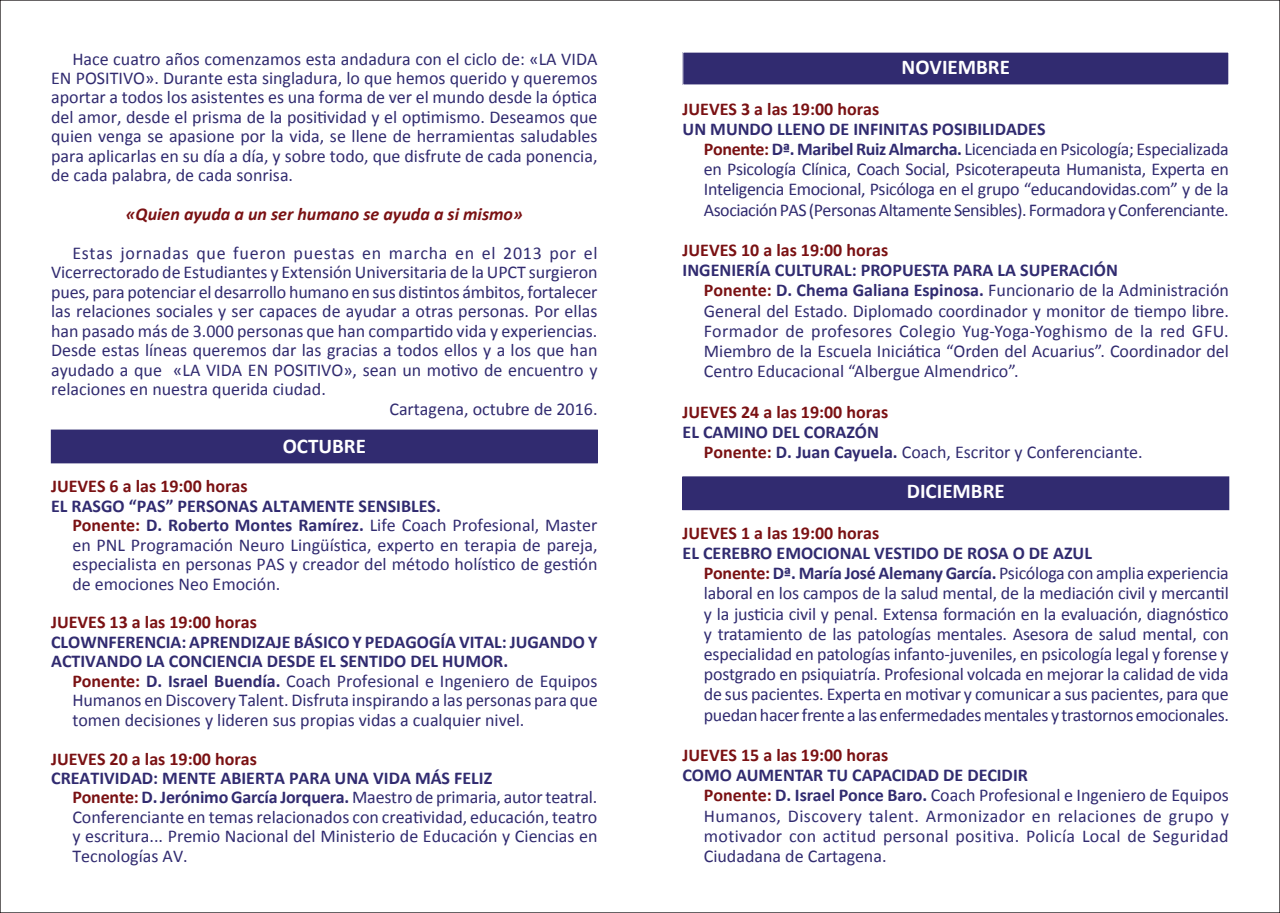
<style>
.page{position:relative;width:1280px;height:913px;background:#fff}
.page>*{position:absolute;margin:0;border:0;box-sizing:border-box;transform-origin:0 0}
.t1{font:700 21px "Calibri";color:#fff}
.t2{font:18px/19.4px "Calibri";color:#312b70}
.t3{font:18px/20.2px "Calibri";letter-spacing:-.02em;color:#312b70}
.t4{font:18px/20.2px "Calibri";letter-spacing:.02em;color:#312b70}
.t5{font:700 18px "Calibri";color:#7a1113}
.t6{font:700 18px/20.2px "Calibri";color:#312b70}
.t7{font:18px "Calibri";letter-spacing:.04em;color:#312b70}
.t8{font:italic 700 18px "Calibri";color:#7a1113}
.s1{font-weight:700}
.s2{font-weight:700;color:#7a1113}
.s3{color:#7a1113}
.s4{font-weight:400}
</style>
<div class="page">
<div style="left:51px;top:430px;width:546px;height:32px;background:#312b70"></div>
<div style="left:51px;top:429px;width:547px;height:34px;border:1px solid #312b70"></div>
<div style="left:683px;top:476px;width:546px;height:33px;background:#312b70"></div>
<div style="left:683px;top:476px;width:546px;height:33px;border:1px solid #312b70"></div>
<div style="left:683px;top:52px;width:546px;height:33px;background:#312b70"></div>
<p class="t2" style="left:51px;top:48px;width:548px;text-align:justify;text-indent:21px">Hace cuatro años comenzamos esta andadura con el ciclo de: «LA VIDA EN POSITIVO». Durante esta singladura, lo que hemos querido y queremos aportar a todos los asistentes es una forma de ver el mundo desde la óptica del amor, desde el prisma de la positividad y el optimismo. Deseamos que quien venga se apasione por la vida, se llene de herramientas saludables para aplicarlas en su día a día, y sobre todo, que disfrute de cada ponencia, de cada palabra, de cada sonrisa.</p>
<p class="t8" style="left:126px;top:201px;width:398px">«Quien ayuda a un ser humano se ayuda a si mismo»</p>
<p class="t7" style="left:72px;top:240px;width:527px">Estas jornadas que fueron puestas en marcha en el 2013 por el</p>
<p class="t2" style="left:51px;top:262px;width:548px">Vicerrectorado de Estudiantes y Extensión Universitaria de la UPCT surgieron</p>
<p class="t2" style="left:51px;top:281px;width:548px">pues, para potenciar el desarrollo humano en sus distintos ámbitos, fortalecer</p>
<p class="t2" style="left:51px;top:301px;width:548px">las relaciones sociales y ser capaces de ayudar a otras personas. Por ellas</p>
<p class="t2" style="left:51px;top:320px;width:548px">han pasado más de 3.000 personas que han compartido vida y experiencias.</p>
<p class="t2" style="left:51px;top:340px;width:548px">Desde estas líneas queremos dar las gracias a todos ellos y a los que han</p>
<p class="t2" style="left:51px;top:359px;width:548px">ayudado a que «LA VIDA EN POSITIVO», sean un motivo de encuentro y</p>
<p class="t2" style="left:51px;top:379px;width:276px">relaciones en nuestra querida ciudad.</p>
<p class="t2" style="left:389px;top:398px;width:210px">Cartagena, octubre de 2016.</p>
<p class="t1" style="left:283px;top:431px;width:85px">OCTUBRE</p>
<p class="t5" style="left:51px;top:473px;width:198px">JUEVES 6 a las 19:00 horas</p>
<p class="t2" style="left:72px;top:495px;width:527px;text-indent:-21px"><span class="s1">EL RASGO “PAS” PERSONAS ALTAMENTE SENSIBLES.<br></span><span class="s2">Ponente:</span> <span class="s1">D. Roberto Montes Ramírez.</span> Life Coach Profesional, Master en PNL Programación Neuro Lingüística, experto en terapia de pareja, especialista en personas PAS y creador del método holístico de gestión de emociones Neo Emoción.</p>
<p class="t5" style="left:51px;top:609px;width:207px">JUEVES 13 a las 19:00 horas</p>
<p class="t6" style="left:51px;top:631px;width:548px;line-height:19.4px">CLOWNFERENCIA: APRENDIZAJE BÁSICO Y PEDAGOGÍA VITAL: JUGANDO Y<br>ACTIVANDO LA CONCIENCIA DESDE EL SENTIDO DEL HUMOR.</p>
<p class="t2" style="left:72px;top:670px;width:527px;text-align:justify"><span class="s2">Ponente:</span> <span class="s1">D. Israel Buendía.</span> Coach Profesional e Ingeniero de Equipos Humanos en Discovery Talent. Disfruta inspirando a las personas para que tomen decisiones y lideren sus propias vidas a cualquier nivel.</p>
<p class="t5" style="left:51px;top:745px;width:207px">JUEVES 20 a las 19:00 horas</p>
<p class="t2" style="left:72px;top:767px;width:527px;text-indent:-21px"><span class="s1">CREATIVIDAD: MENTE ABIERTA PARA UNA VIDA MÁS FELIZ<br></span><span class="s2">Ponente:</span> <span class="s1">D. Jerónimo García Jorquera.</span> Maestro de primaria, autor teatral.<br>Conferenciante en temas relacionados con creatividad, educación, teatro y escritura... Premio Nacional del Ministerio de Educación y Ciencias en Tecnologías AV.</p>
<p class="t1" style="left:902px;top:52px;width:110px">NOVIEMBRE</p>
<p class="t5" style="left:683px;top:96px;width:198px">JUEVES 3 a las 19:00 horas</p>
<p class="t3" style="left:704px;top:118px;width:527px;text-indent:-21px"><span class="s1">UN MUNDO LLENO DE INFINITAS POSIBILIDADES<br></span><span class="s2">Ponente:</span> <span class="s1">Dª. Maribel Ruiz Almarcha.</span> Licenciada en Psicología; Especializada en Psicología Clínica, Coach Social, Psicoterapeuta Humanista, Experta en Inteligencia Emocional, Psicóloga en el grupo “educandovidas.com” y de la Asociación PAS (Personas Altamente Sensibles). Formadora y Conferenciante.</p>
<p class="t5" style="left:683px;top:237px;width:207px">JUEVES 10 a las 19:00 horas</p>
<p class="t2" style="left:704px;top:259px;width:527px;line-height:20.2px;text-indent:-21px"><span class="s1">INGENIERÍA CULTURAL: PROPUESTA PARA LA SUPERACIÓN<br></span><span class="s2">Ponente:</span> <span class="s1">D. Chema Galiana Espinosa.</span> Funcionario de la Administración General del Estado. Diplomado coordinador y monitor de tiempo libre.<br>Formador de profesores Colegio Yug-Yoga-Yoghismo de la red GFU.<br>Miembro de la Escuela Iniciática “Orden del Acuarius”. Coordinador del Centro Educacional “Albergue Almendrico”.</p>
<p class="t5" style="left:683px;top:399px;width:207px">JUEVES 24 a las 19:00 horas</p>
<p class="t6" style="left:704px;top:421px;width:440px;text-indent:-21px">EL CAMINO DEL CORAZÓN<br><span class="s3">Ponente:</span> D. Juan Cayuela. <span class="s4">Coach, Escritor y Conferenciante.</span></p>
<p class="t1" style="left:907px;top:476px;width:100px">DICIEMBRE</p>
<p class="t5" style="left:683px;top:520px;width:198px">JUEVES 1 a las 19:00 horas</p>
<p class="t2" style="left:704px;top:542px;width:527px;line-height:20.2px;text-indent:-21px"><span class="s1">EL CEREBRO EMOCIONAL VESTIDO DE ROSA O DE AZUL<br></span><span class="s2">Ponente:</span> <span class="s1">Dª. María José Alemany García.</span> Psicóloga con amplia experiencia laboral en los campos de la salud mental, de la mediación civil y mercantil y la justicia civil y penal. Extensa formación en la evaluación, diagnóstico y tratamiento de las patologías mentales. Asesora de salud mental, con especialidad en patologías infanto-juveniles, en psicología legal y forense y postgrado en psiquiatría. Profesional volcada en mejorar la calidad de vida de sus pacientes. Experta en motivar y comunicar a sus pacientes, para que puedan hacer frente a las enfermedades mentales y trastornos emocionales.</p>
<p class="t5" style="left:683px;top:741px;width:207px">JUEVES 15 a las 19:00 horas</p>
<p class="t4" style="left:704px;top:764px;width:527px;text-indent:-21px"><span class="s1">COMO AUMENTAR TU CAPACIDAD DE DECIDIR<br></span><span class="s2">Ponente:</span> <span class="s1">D. Israel Ponce Baro.</span> Coach Profesional e Ingeniero de Equipos Humanos, Discovery talent. Armonizador en relaciones de grupo y motivador con actitud personal positiva. Policía Local de Seguridad Ciudadana de Cartagena.</p>
</div>
